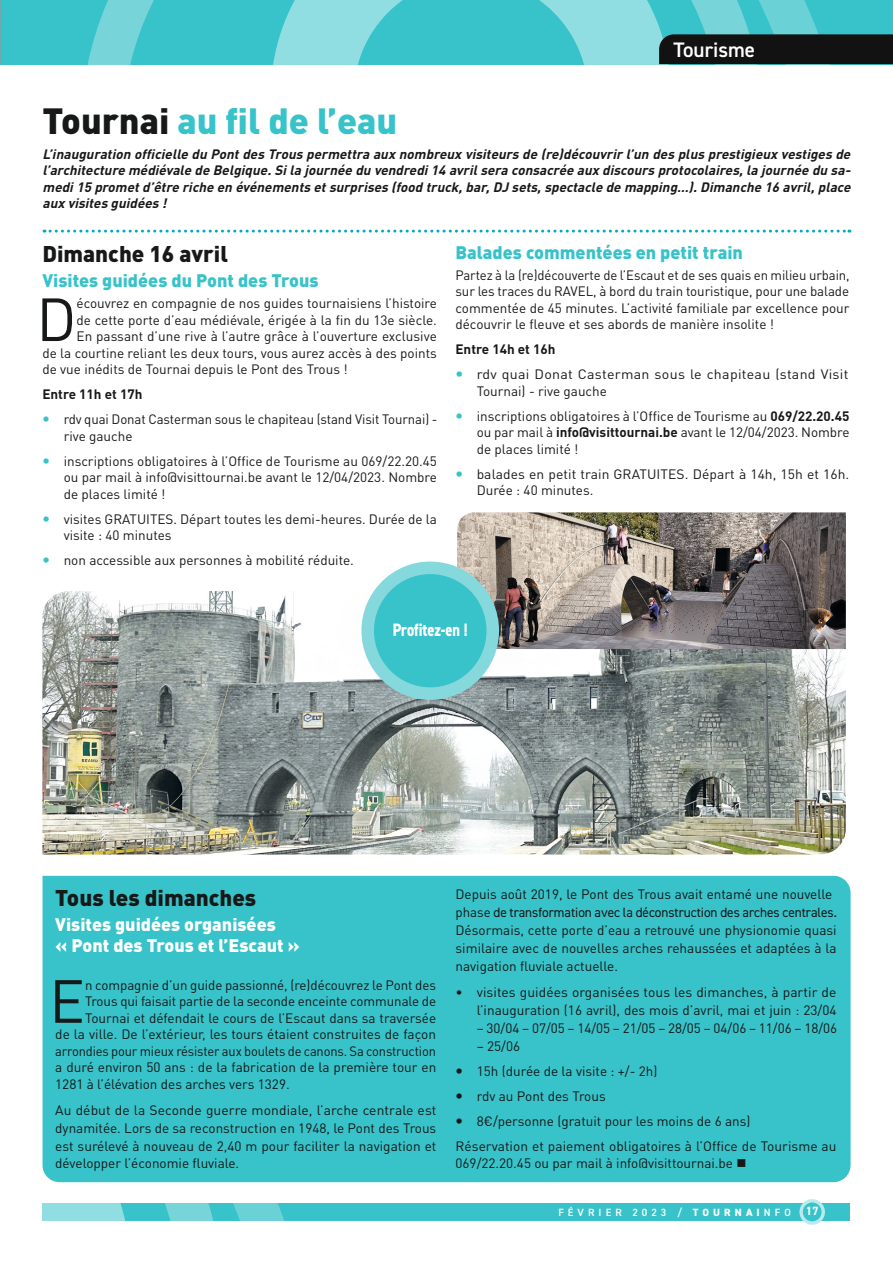
<style>
.page{position:relative;width:893px;height:1263px;background:#fff}
.page>*{position:absolute;margin:0;border:0;box-sizing:border-box;transform-origin:0 0}
.TEXTE_Lettrine{font:59.85px "DIN Pro";color:#171818}
.TITRE{font:900 36px "DIN Pro";color:#37c3c9}
.TITRE-2{font:900 22.5px "DIN Pro";color:#171818}
.t1{font:600 21px "DIN2014";color:#fff}
.SOUS_TITRE{font:900 18px "DIN Pro";color:#37c3c9}
.SOUS_TITRE-2{font:900 18px "DIN Pro";color:#fff}
.BULLE_blanc{font:800 18px "DIN2014";color:#fff;scale:.8 1}
.TEXTE{font:13.5px/16.5px "DIN Pro";color:#171818}
.TEXTE_Lettrine-2{font:13.5px "DIN Pro";color:#171818}
.CHAPO{font:italic 700 13.5px/16.5px "DIN Pro";color:#171818;text-align:justify}
.TEXTE-2{font:13.5px/16.5px "DIN Pro";letter-spacing:.02em;color:#171818;scale:1.05 1}
.TEXTE_Lettrine-3{font:13.5px "DIN Pro";color:#171818;scale:.96 1}
.TEXTE-3{font:700 13.5px "DIN Pro";color:#171818}
.t2{font:700 12px "DIN2014";color:#fff}
.t3{font:600 10.5px "DIN2014";letter-spacing:.39em;color:#fff}
.s1{color:#171818}
.s2{font-weight:700}
.s3{font-family:"DIN2014"}
.s4{font-weight:800}
</style>
<div class="page">
<div style="left:1px;top:0;width:79px;height:64px;background:#37c3c9"></div>
<svg style="left:80px;top:0;width:813px;height:64px;background:#4db3b8"></svg>
<div style="left:43px;top:1203px;width:807px;height:17px;background:#37c3c9"></div>
<svg style="left:43px;top:1203px;width:241px;height:17px"></svg>
<svg style="left:801px;top:1201px;width:22px;height:22px"></svg>
<div style="left:799px;top:1199px;width:26px;height:26px;border:3px solid #b9ebee;border-radius:50%"></div>
<svg style="left:0;top:0;width:1px;height:64px"></svg>
<div style="left:43px;top:876px;width:808px;height:306px;background:#37c3c9"></div>
<svg style="left:44px;top:230px;width:806px;height:3px"></svg>
<img style="left:42px;top:591px;width:804px;height:263px">
<img style="left:457px;top:512px;width:389px;height:137px">
<div style="left:368px;top:568px;width:125px;height:126px;background:#37c3c9;border-radius:50%"></div>
<div style="left:361px;top:561px;width:138px;height:139px;border:13px solid #85d9dd;border-radius:50%"></div>
<svg style="left:457px;top:1069px;width:5px;height:5px"></svg>
<svg style="left:457px;top:1094px;width:5px;height:5px"></svg>
<svg style="left:457px;top:1119px;width:5px;height:5px"></svg>
<p class="t1" style="left:673px;top:35px;width:83px">Tourisme</p>
<p class="TITRE" style="left:43px;top:96px;width:356px"><span class="s1">Tournai</span> au fil de l’eau</p>
<p class="CHAPO" style="left:43px;top:145px;width:813px">L’inauguration officielle du PontdesTrouspermettra aux nombreux visiteursde (re)découvrirl’un desplusprestigieux vestigesde l’architecture médiévale de Belgique.Sila journée du vendredi14 avrilsera consacrée aux discoursprotocolaires,la journée du sa&shy;medi15 prometd’être riche en événementsetsurprises(food truck,bar,DJ sets,spectacle de mapping…).Dimanche 16 avril,place aux visitesguidées!</p>
<p class="TITRE-2" style="left:42px;top:239px;width:187px">Dimanche 16 avril</p>
<p class="SOUS_TITRE" style="left:42px;top:269px;width:278px">Visites guidées du Pont des Trous</p>
<p class="TEXTE_Lettrine" style="left:36px;top:279px;width:42px">D</p>
<p class="TEXTE_Lettrine-2" style="left:77px;top:294px;width:362px">écouvrez en compagnie de nos guides tournaisiens l’histoire</p>
<p class="TEXTE_Lettrine-2" style="left:77px;top:310px;width:362px">de cette porte d’eau médiévale, érigée à la fin du 13e siècle.</p>
<p class="TEXTE_Lettrine-2" style="left:77px;top:327px;width:362px">En passant d’une rive à l’autre grâce à l’ouverture exclusive</p>
<p class="TEXTE_Lettrine-2" style="left:42px;top:343px;width:396px">de la courtine reliant les deux tours, vous aurez accès à des points</p>
<p class="TEXTE_Lettrine-2" style="left:42px;top:360px;width:307px">de vue inédits de Tournai depuis le Pont des Trous !</p>
<p class="TEXTE-3" style="left:42px;top:385px;width:102px">Entre 11h et 17h</p>
<p class="TEXTE" style="left:64px;top:410px;width:375px">rdv quai Donat Casterman sous le chapiteau (stand Visit Tournai) - rive gauche</p>
<p class="TEXTE" style="left:64px;top:452px;width:375px;text-align:justify">inscriptions obligatoires à l’Office de Tourisme au 069/22.20.45 ou par mail à info@visittournai.be avant le 12/04/2023. Nombre de places limité !</p>
<p class="TEXTE" style="left:64px;top:510px;width:375px">visites GRATUITES. Départ toutes les demi-heures. Durée de la visite : 40 minutes</p>
<p class="TEXTE" style="left:64px;top:551px;width:292px">non accessible aux personnes à mobilité réduite.</p>
<p class="SOUS_TITRE" style="left:455px;top:240px;width:289px">Balades commentées en petit train</p>
<p class="TEXTE" style="left:455px;top:266px;width:396px;text-align:justify">Partez à la (re)découverte de l’Escaut et de ses quais en milieu urbain, sur les traces du RAVEL, à bord du train touristique, pour une balade commentée de 45 minutes. L’activité familiale par excellence pour découvrir le fleuve et ses abords de manière insolite !</p>
<p class="TEXTE-3" style="left:455px;top:340px;width:102px">Entre 14h et 16h</p>
<p class="TEXTE-2" style="left:477px;top:365px;width:356px">rdv quai Donat Casterman sous le chapiteau (stand Visit<br>Tournai) - rive gauche</p>
<p class="TEXTE" style="left:477px;top:407px;width:374px;text-align:justify">inscriptions obligatoires à l’Office de Tourisme au <span class="s2">069/22.20.45 </span>ou par mail à <span class="s2">info@visittournai.be</span> avant le 12/04/2023. Nombre de places limité !</p>
<p class="TEXTE" style="left:477px;top:465px;width:374px">balades en petit train GRATUITES. Départ à 14h, 15h et 16h.<br>Durée : 40 minutes.</p>
<p class="BULLE_blanc" style="left:393px;top:618px;width:95px">Profitez-en !</p>
<p class="TITRE-2" style="left:55px;top:882px;width:202px">Tous les dimanches</p>
<p class="SOUS_TITRE-2" style="left:55px;top:912px;width:222px">Visites guidées organisées</p>
<p class="SOUS_TITRE-2" style="left:55px;top:933px;width:246px">« Pont des Trous et l’Escaut »</p>
<p class="TEXTE_Lettrine" style="left:49px;top:960px;width:37px">E</p>
<p class="TEXTE_Lettrine-2" style="left:85px;top:976px;width:353px">n compagnie d’un guide passionné, (re)découvrez le Pont des</p>
<p class="TEXTE_Lettrine-2" style="left:85px;top:992px;width:353px">Trous qui faisait partie de la seconde enceinte communale de</p>
<p class="TEXTE_Lettrine-2" style="left:85px;top:1009px;width:353px">Tournai et défendait le cours de l’Escaut dans sa traversée</p>
<p class="TEXTE_Lettrine-2" style="left:55px;top:1025px;width:382px">de la ville. De l’extérieur, les tours étaient construites de façon</p>
<p class="TEXTE_Lettrine-3" style="left:55px;top:1042px;width:398px">arrondies pour mieux résister aux boulets de canons. Sa construction</p>
<p class="TEXTE_Lettrine-2" style="left:55px;top:1058px;width:383px">a duré environ 50 ans : de la fabrication de la première tour en</p>
<p class="TEXTE_Lettrine-2" style="left:55px;top:1075px;width:236px">1281 à l’élévation des arches vers 1329.</p>
<p class="TEXTE" style="left:55px;top:1101px;width:383px;line-height:18px;text-align:justify">Au début de la Seconde guerre mondiale, l’arche centrale est dynamitée. Lors de sa reconstruction en 1948, le Pont des Trous est surélevé à nouveau de 2,40 m pour faciliter la navigation et</p>
<p class="TEXTE" style="left:55px;top:1154px;width:185px">développer l’économie fluviale.</p>
<p class="TEXTE" style="left:456px;top:884px;width:383px;line-height:18px">Depuis août 2019, le Pont des Trous avait entamé une nouvelle phase <span class="s3">de transformation avec la déconstruction des arches centrales.<br></span>Désormais, cette porte d’eau a retrouvé une physionomie quasi similaire avec de nouvelles arches rehaussées et adaptées à la navigation fluviale actuelle.</p>
<p class="TEXTE" style="left:456px;top:983px;width:383px;line-height:18px;text-align:right">• visites guidées organisées tous les dimanches, à partir de l’inauguration (16 avril), des mois d’avril, mai et juin : 23/04</p>
<p class="TEXTE" style="left:477px;top:1020px;width:362px">– 30/04 – 07/05 – 14/05 – 21/05 – 28/05 – 04/06 – 11/06 – 18/06</p>
<p class="TEXTE" style="left:477px;top:1038px;width:45px">– 25/06</p>
<p class="TEXTE" style="left:477px;top:1063px;width:182px">15h (durée de la visite : +/- 2h)</p>
<p class="TEXTE" style="left:477px;top:1088px;width:130px">rdv au Pont des Trous</p>
<p class="TEXTE" style="left:477px;top:1113px;width:275px">8€/personne (gratuit pour les moins de 6 ans)</p>
<p class="TEXTE" style="left:456px;top:1138px;width:383px">Réservation et paiement obligatoires à l’Office de Tourisme au<br>069/22.20.45 ou par mail à info@visittournai.be ■</p>
<p class="t3" style="left:558px;top:1205px;width:234px">FÉVRIER 2023 / <span class="s4">TOURNAI</span>NFO</p>
<p class="t2" style="left:806px;top:1203px;width:14px">17</p>
</div>
